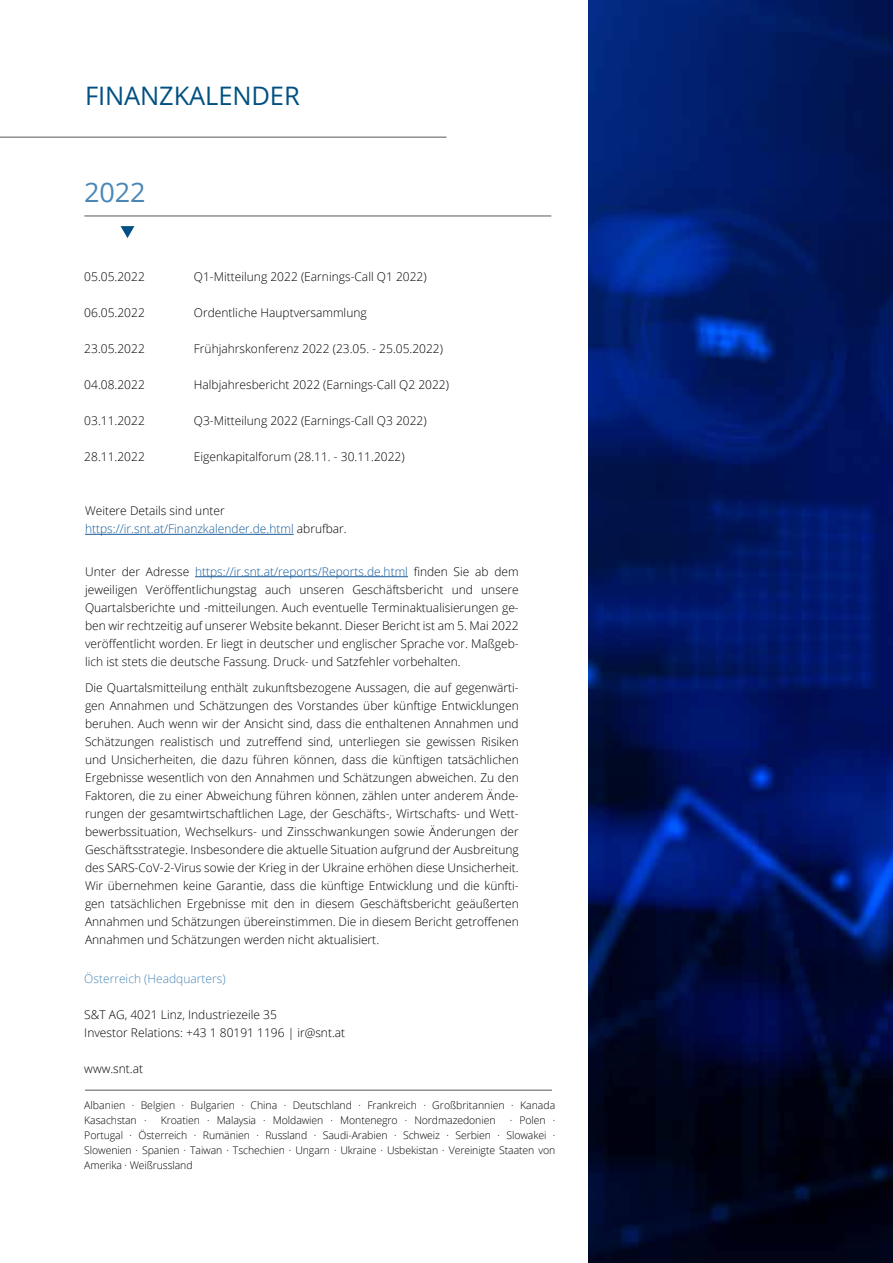
<style>
.page{position:relative;width:893px;height:1263px;background:#fff}
.page>*{position:absolute;margin:0;border:0;box-sizing:border-box;transform-origin:0 0}
.t1{font:27px "Open Sans";color:#4a86b5}
.t2{font:25.5px "Open Sans";letter-spacing:-.005em;color:#005083}
.t3{font:300 12px/18px "Open Sans";color:#000;text-align:justify}
.t4{font:300 12px/18px "Open Sans";color:#165b9a}
.t5{font:300 12px "Open Sans";color:#4a86b5}
.t6{font:300 10.5px/15px "Open Sans";letter-spacing:-.01em;color:#000}
.s1{color:#000}
.s2{color:#165b9a}
</style>
<div class="page">
<hr style="left:0;top:137px;width:446px;height:1px;background:#58585a">
<img style="left:589px;top:0;width:304px;height:1263px">
<svg style="left:121px;top:226px;width:13px;height:12px"></svg>
<hr style="left:85px;top:534px;width:209px;height:1px;background:#165b9a">
<hr style="left:84px;top:216px;width:467px;height:1px;background:#58585a">
<hr style="left:85px;top:1090px;width:467px;height:1px;background:#58585a">
<hr style="left:195px;top:576px;width:213px;height:1px;background:#165b9a">
<h2 class="t2" style="left:85px;top:78px;width:216px">FINANZKALENDER</h2>
<h1 class="t1" style="left:84px;top:174px;width:63px">2022</h1>
<p class="t3" style="left:84px;top:268px;width:62px">05.05.2022</p>
<p class="t3" style="left:84px;top:304px;width:62px">06.05.2022</p>
<p class="t3" style="left:84px;top:340px;width:62px">23.05.2022</p>
<p class="t3" style="left:84px;top:376px;width:62px">04.08.2022</p>
<p class="t3" style="left:84px;top:412px;width:62px">03.11.2022</p>
<p class="t3" style="left:84px;top:448px;width:62px">28.11.2022</p>
<p class="t3" style="left:194px;top:268px;width:234px">Q1-Mitteilung 2022 (Earnings-Call Q1 2022)</p>
<p class="t3" style="left:194px;top:304px;width:174px">Ordentliche Hauptversammlung</p>
<p class="t3" style="left:194px;top:340px;width:251px">Frühjahrskonferenz 2022 (23.05. - 25.05.2022)</p>
<p class="t3" style="left:194px;top:376px;width:257px">Halbjahresbericht 2022 (Earnings-Call Q2 2022)</p>
<p class="t3" style="left:194px;top:412px;width:234px">Q3-Mitteilung 2022 (Earnings-Call Q3 2022)</p>
<p class="t3" style="left:194px;top:448px;width:212px">Eigenkapitalforum (28.11. - 30.11.2022)</p>
<p class="t4" style="left:85px;top:502px;width:263px"><span class="s1">Weitere Details sind unter </span>https://ir.snt.at/Finanzkalender.de.html <span class="s1">abrufbar.</span></p>
<p class="t3" style="left:85px;top:562px;width:435px">Unter der Adresse <span class="s2">https://ir.snt.at/reports/Reports.de.html</span> finden Sie ab dem jeweiligen Veröffentlichungstag auch unseren Geschäftsbericht und unsere Quartalsberichte und -mitteilungen. Auch eventuelle Terminaktualisierungen ge&shy;ben wir rechtzeitig auf unserer Website bekannt. Dieser Bericht ist am 5. Mai 2022 veröffentlicht worden. Er liegt in deutscher und englischer Sprache vor. Maßgeb&shy;lich ist stets die deutsche Fassung. Druck- und Satzfehler vorbehalten.</p>
<p class="t3" style="left:85px;top:679px;width:435px">Die Quartalsmitteilung enthält zukunftsbezogene Aussagen, die auf gegenwärti&shy;gen Annahmen und Schätzungen des Vorstandes über künftige Entwicklungen beruhen. Auch wenn wir der Ansicht sind, dass die enthaltenen Annahmen und Schätzungen realistisch und zutreffend sind, unterliegen sie gewissen Risiken und Unsicherheiten, die dazu führen können, dass die künftigen tatsächlichen Ergebnisse wesentlich von den Annahmen und Schätzungen abweichen. Zu den Faktoren, die zu einer Abweichung führen können, zählen unter anderem Ände&shy;rungen der gesamtwirtschaftlichen Lage, der Geschäfts-, Wirtschafts- und Wett&shy;bewerbssituation, Wechselkurs- und Zinsschwankungen sowie Änderungen der Geschäftsstrategie. Insbesondere die aktuelle Situation aufgrund der Ausbreitung des SARS-CoV-2-Virus sowie der Krieg in der Ukraine erhöhen diese Unsicherheit.<br>Wir übernehmen keine Garantie, dass die künftige Entwicklung und die künfti&shy;gen tatsächlichen Ergebnisse mit den in diesem Geschäftsbericht geäußerten Annahmen und Schätzungen übereinstimmen. Die in diesem Bericht getroffenen Annahmen und Schätzungen werden nicht aktualisiert.</p>
<p class="t5" style="left:84px;top:971px;width:143px">Österreich (Headquarters)</p>
<p class="t3" style="left:84px;top:1006px;width:262px">S&amp;T AG, 4021 Linz, Industriezeile 35<br>Investor Relations: +43 1 80191 1196 | ir@snt.at</p>
<p class="t3" style="left:84px;top:1060px;width:60px">www.snt.at</p>
<p class="t6" style="left:84px;top:1098px;width:472px">Albanien · Belgien · Bulgarien · China · Deutschland · Frankreich · Großbritannien · Kanada<br>Kasachstan ·</p>
<p class="t6" style="left:84px;top:1113px;width:473px;text-align:justify;text-indent:426px">· Polen · Portugal · Österreich · Rumänien · Russland · Saudi-Arabien · Schweiz · Serbien · Slowakei · Slowenien · Spanien · Taiwan · Tschechien · Ungarn · Ukraine · Usbekistan · Vereinigte Staaten von Amerika · Weißrussland</p>
<p class="t6" style="left:161px;top:1113px;width:336px">Kroatien · Malaysia · Moldawien · Montenegro · Nordmazedonien</p>
</div>
